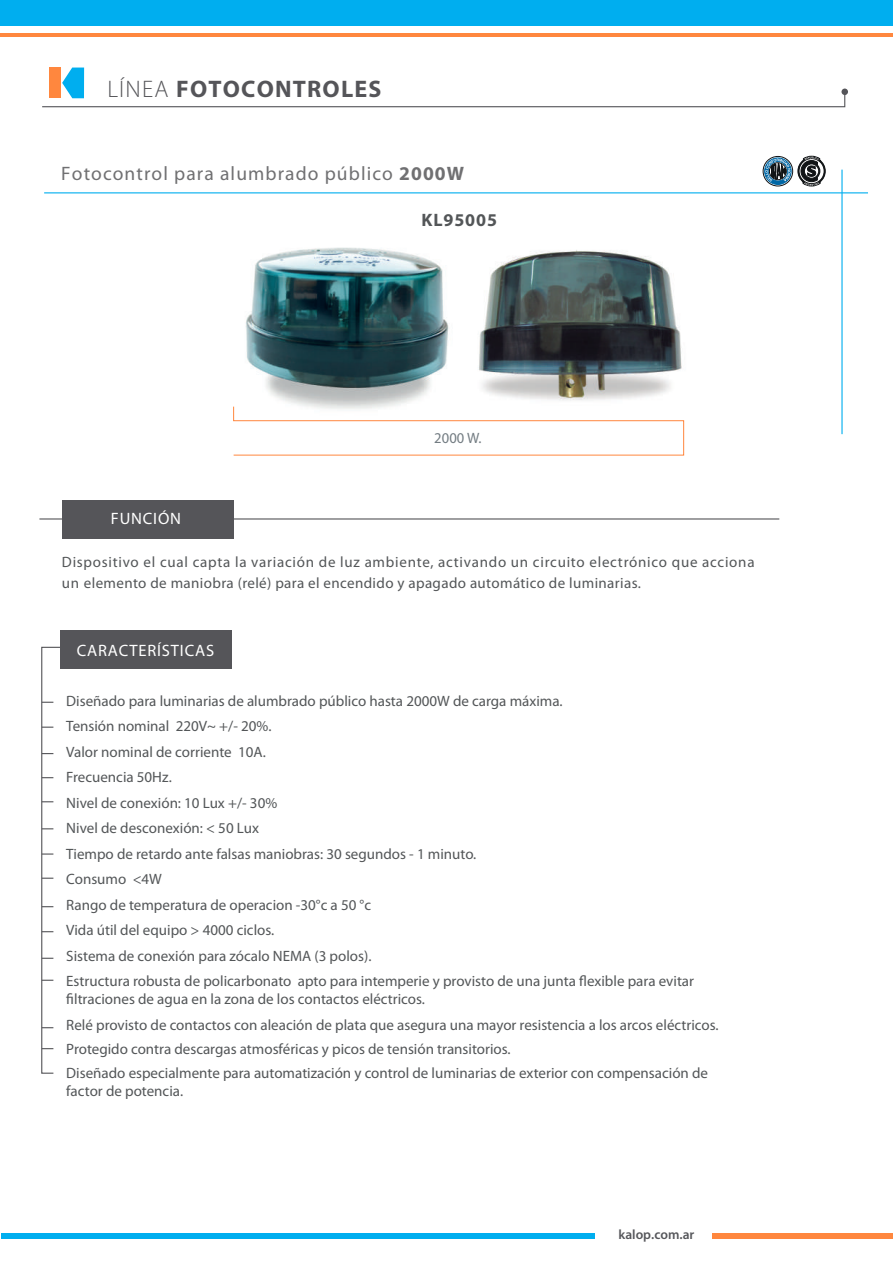
<style>
.page{position:relative;width:893px;height:1263px;background:#fff}
.page>*{position:absolute;margin:0;border:0;box-sizing:border-box;transform-origin:0 0}
.t1{font:700 24px "Myriad Pro";letter-spacing:.05em;color:#555559}
.t2{font:19.5px "Myriad Pro";letter-spacing:.055em;color:#707072}
.t3{font:700 18px "Myriad Pro";letter-spacing:.05em;color:#535658}
.t4{font:16.5px "Myriad Pro";letter-spacing:.05em;color:#fff}
.t5{font:15px/25.5px "Myriad Pro";color:#535658}
.t6{font:15px/21px "Myriad Pro";letter-spacing:.045em;color:#535658}
.t7{font:15px "Myriad Pro";color:#737c82}
.t8{font:600 13.5px "Myriad Pro";color:#56575b}
.s1{font-weight:300}
.s2{font-weight:700}
</style>
<div class="page">
<img style="left:245px;top:247px;width:204px;height:159px">
<hr style="left:39px;top:518px;width:740px;height:1px;background:#555559">
<svg style="left:41px;top:646px;width:19px;height:428px"></svg>
<div style="left:60px;top:631px;width:171px;height:38px;background:#555559"></div>
<div style="left:62px;top:500px;width:171px;height:38px;background:#555559"></div>
<svg style="left:233px;top:406px;width:451px;height:50px"></svg>
<svg style="left:798px;top:156px;width:27px;height:30px"></svg>
<div style="left:763px;top:156px;width:30px;height:30px;border:1px solid #111416;border-radius:50%"></div>
<svg style="left:764px;top:158px;width:27px;height:27px"></svg>
<img style="left:478px;top:250px;width:204px;height:151px">
<hr style="left:44px;top:192px;width:824px;height:1px;background:#00aeef">
<hr style="left:841px;top:170px;width:2px;height:264px;background:#00aeef">
<div style="left:49px;top:67px;width:12px;height:31px;background:#ff873e"></div>
<div style="left:0;top:0;width:893px;height:26px;background:#00aeef"></div>
<hr style="left:0;top:33px;width:893px;height:4px;background:#ff873e">
<svg style="left:42px;top:68px;width:804px;height:40px"></svg>
<div style="left:841px;top:89px;width:7px;height:6px;background:#555559;border-radius:50%"></div>
<div style="left:1px;top:1233px;width:593px;height:6px;background:#00aeef"></div>
<div style="left:713px;top:1233px;width:180px;height:6px;background:#ff873e"></div>
<h1 class="t1" style="left:107px;top:75px;width:276px"><span class="s1">LÍNEA</span> FOTOCONTROLES</h1>
<h2 class="t2" style="left:61px;top:163px;width:404px">Fotocontrol para alumbrado público <span class="s2">2000W</span></h2>
<p class="t3" style="left:421px;top:209px;width:77px">KL95005</p>
<p class="t4" style="left:111px;top:509px;width:72px">FUNCIÓN</p>
<p class="t7" style="left:434px;top:430px;width:49px">2000 W.</p>
<p class="t6" style="left:62px;top:552px;width:694px">Dispositivo el cual capta la variación de luz ambiente, activando un circuito electrónico que acciona un elemento de maniobra (relé) para el encendido y apagado automático de luminarias.</p>
<p class="t4" style="left:77px;top:642px;width:139px">CARACTERÍSTICAS</p>
<p class="t5" style="left:66px;top:688px;width:629px">Diseñado para luminarias de alumbrado público hasta 2000W de carga máxima.<br>Tensión nominal 220V~ +/- 20%.<br>Valor nominal de corriente 10A.<br>Frecuencia 50Hz.<br>Nivel de conexión: 10 Lux +/- 30%<br>Nivel de desconexión: &lt; 50 Lux<br>Tiempo de retardo ante falsas maniobras: 30 segundos - 1 minuto.<br>Consumo &lt;4W<br>Rango de temperatura de operacion -30°c a 50 °c<br>Vida útil del equipo &gt; 4000 ciclos.<br>Sistema de conexión para zócalo NEMA (3 polos).<br>Estructura robusta de policarbonato apto para intemperie y provisto de una junta flexible para evitar</p>
<p class="t5" style="left:66px;top:986px;width:654px">filtraciones de agua en la zona de los contactos eléctricos.<br>Relé provisto de contactos con aleación de plata que asegura una mayor resistencia a los arcos eléctricos.</p>
<p class="t5" style="left:66px;top:1037px;width:643px;line-height:24px">Protegido contra descargas atmosféricas y picos de tensión transitorios.<br>Diseñado especialmente para automatización y control de luminarias de exterior con compensación de</p>
<p class="t5" style="left:66px;top:1078px;width:118px">factor de potencia.</p>
<p class="t8" style="left:618px;top:1227px;width:77px">kalop.com.ar</p>
</div>
